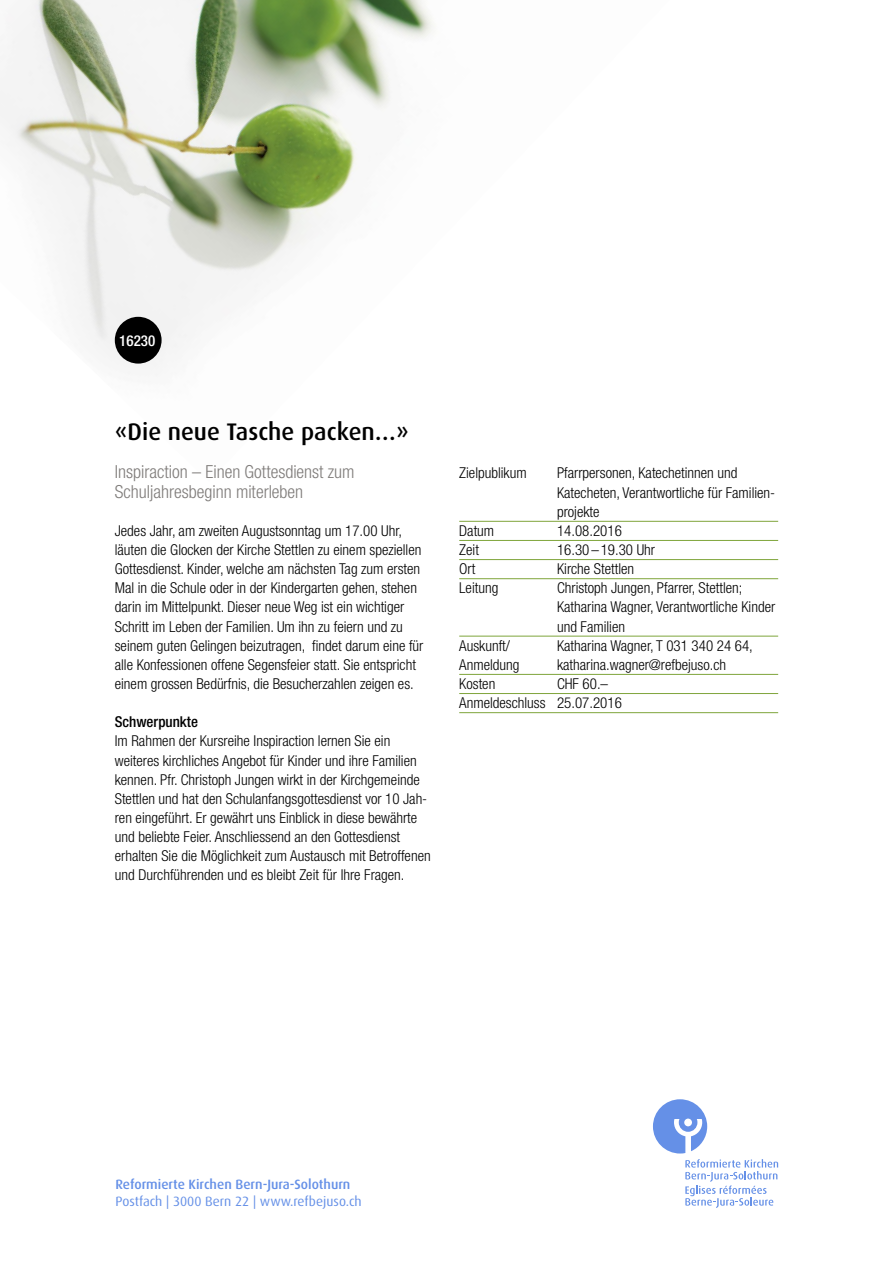
<style>
.page{position:relative;width:893px;height:1263px;background:#fff}
.page>*{position:absolute;margin:0;border:0;box-sizing:border-box;transform-origin:0 0}
.t1{font:500 24px "Dax";color:#000}
.t2{font:300 condensed 18px/19.2px "Helvetica Neue LT Std";color:#7f7c7a}
.t3{font:300 condensed 15px/19.2px "Helvetica Neue LT Std";color:#000}
.t4{font:500 condensed 15px "Helvetica Neue LT Std";color:#000}
.t5{font:500 condensed 15px "Helvetica Neue LT Std";color:#fff}
.t6{font:500 13.5px "Dax";color:#6590e7}
.t7{font:13.5px "Dax";color:#6590e7}
</style>
<div class="page">
<img style="left:0;top:0;width:434px;height:367px">
<svg style="left:653px;top:1099px;width:54px;height:54px"></svg>
<svg style="left:685px;top:1159px;width:93px;height:49px"></svg>
<hr style="left:459px;top:521px;width:319px;height:1px;background:#7fa53b">
<hr style="left:459px;top:540px;width:319px;height:1px;background:#7fa53b">
<hr style="left:459px;top:559px;width:319px;height:1px;background:#7fa53b">
<hr style="left:459px;top:578px;width:319px;height:1px;background:#7fa53b">
<hr style="left:459px;top:636px;width:319px;height:1px;background:#7fa53b">
<hr style="left:459px;top:674px;width:319px;height:1px;background:#7fa53b">
<hr style="left:459px;top:693px;width:319px;height:1px;background:#7fa53b">
<hr style="left:459px;top:712px;width:319px;height:1px;background:#7fa53b">
<div style="left:115px;top:317px;width:47px;height:47px;background:#000;border-radius:50%"></div>
<p class="t5" style="left:119px;top:331px;width:37px">16230</p>
<h1 class="t1" style="left:115px;top:418px;width:296px">«Die neue Tasche packen…»</h1>
<p class="t2" style="left:115px;top:462px;width:241px">Inspiraction – Einen Gottesdienst zum<br>Schuljahresbeginn miterleben</p>
<p class="t3" style="left:115px;top:521px;width:310px">Jedes Jahr, am zweiten Augustsonntag um 17.00 Uhr, läuten die Glocken der Kirche Stettlen zu einem speziellen Gottesdienst. Kinder, welche am nächsten Tag zum ersten Mal in die Schule oder in der Kindergarten gehen, stehen darin im Mittelpunkt. Dieser neue Weg ist ein wichtiger Schritt im Leben der Familien. Um ihn zu feiern und zu seinem guten Gelingen beizutragen, findet darum eine für alle Konfessionen offene Segensfeier statt. Sie entspricht einem grossen Bedürfnis, die Besucherzahlen zeigen es.</p>
<p class="t4" style="left:115px;top:713px;width:85px">Schwerpunkte</p>
<p class="t3" style="left:115px;top:731px;width:317px">Im Rahmen der Kursreihe Inspiraction lernen Sie ein weiteres kirchliches Angebot für Kinder und ihre Familien kennen. Pfr. Christoph Jungen wirkt in der Kirchgemeinde Stettlen und hat den Schulanfangsgottesdienst vor 10 Jah&shy;ren eingeführt. Er gewährt uns Einblick in diese bewährte und beliebte Feier. Anschliessend an den Gottesdienst erhalten Sie die Möglichkeit zum Austausch mit Betroffenen und Durchführenden und es bleibt Zeit für Ihre Fragen.</p>
<p class="t3" style="left:459px;top:463px;width:69px">Zielpublikum</p>
<p class="t3" style="left:557px;top:463px;width:220px">Pfarrpersonen, Katechetinnen und<br>Katecheten, Verantwortliche für Familien&shy;projekte</p>
<p class="t3" style="left:459px;top:521px;width:37px">Datum</p>
<p class="t3" style="left:557px;top:521px;width:66px">14.08.2016</p>
<p class="t3" style="left:459px;top:540px;width:21px">Zeit</p>
<p class="t3" style="left:557px;top:540px;width:99px">16.30 –19.30 Uhr</p>
<p class="t3" style="left:459px;top:559px;width:18px">Ort</p>
<p class="t3" style="left:557px;top:559px;width:79px">Kirche Stettlen</p>
<p class="t3" style="left:459px;top:578px;width:41px">Leitung</p>
<p class="t3" style="left:557px;top:578px;width:220px">Christoph Jungen, Pfarrer, Stettlen;<br>Katharina Wagner, Verantwortliche Kinder und Familien</p>
<p class="t3" style="left:459px;top:636px;width:52px">Auskunft/</p>
<p class="t3" style="left:557px;top:636px;width:197px">Katharina Wagner, T 031 340 24 64,</p>
<p class="t3" style="left:459px;top:655px;width:62px">Anmeldung</p>
<p class="t3" style="left:557px;top:655px;width:171px">katharina.wagner@refbejuso.ch</p>
<p class="t3" style="left:459px;top:674px;width:38px">Kosten</p>
<p class="t3" style="left:459px;top:674px;width:164px;text-indent:98px">CHF 60.–<br>Anmeldeschluss 25.07.2016</p>
<p class="t6" style="left:115px;top:1177px;width:237px">Reformierte Kirchen Bern-Jura-Solothurn</p>
<p class="t7" style="left:115px;top:1193px;width:248px">Postfach | 3000 Bern 22 | www.refbejuso.ch</p>
</div>
